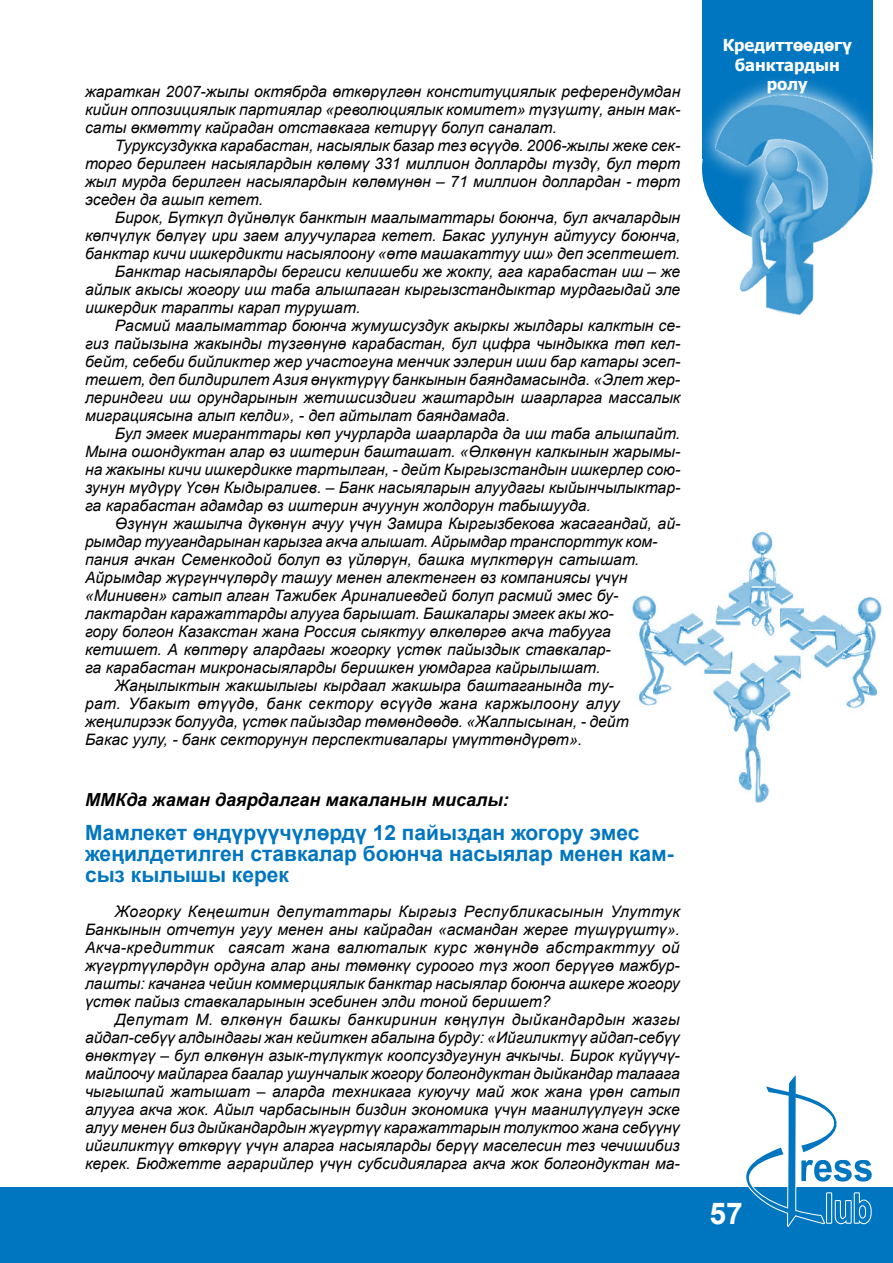
<style>
.page{position:relative;width:893px;height:1263px;background:#fff}
.page>*{position:absolute;margin:0;border:0;box-sizing:border-box;transform-origin:0 0}
.t1{font:700 30px "Arial";color:#fff}
.t2{font:700 21px/21px "Arial";color:#0076c0}
.t3{font:italic 700 18px "Arial";color:#000}
.t4{font:700 16.5px/19.8px "Tahoma";color:#fff;text-align:center}
.t5{font:italic 15.75px/18px "Arial";color:#000;text-align:justify}
.t6{font:italic 15.75px "Arial";letter-spacing:.025em;color:#000}
</style>
<div class="page">
<div style="left:0;top:1187px;width:893px;height:76px;background:#0076c0"></div>
<div style="left:702px;top:0;width:171px;height:159px;background:#0076c0"></div>
<svg style="left:702px;top:80px;width:171px;height:129px"></svg>
<img style="left:715px;top:94px;width:157px;height:221px">
<svg style="left:746px;top:1075px;width:126px;height:152px"></svg>
<img style="left:632px;top:532px;width:250px;height:271px">
<p class="t5" style="left:85px;top:82px;width:597px">жараткан 2007-жылы октябрда өткөрүлгөн конституциялык референдумдан кийин оппозициялык партиялар «революциялык комитет» түзүштү, анын мак&shy;саты өкмөттү кайрадан отставкага кетирүү болуп саналат.</p>
<p class="t5" style="left:85px;top:136px;width:597px;text-indent:30px">Туруксуздукка карабастан, насыялык базар тез өсүүдө. 2006-жылы жеке сек&shy;торго берилген насыялардын көлөмү 331 миллион долларды түздү, бул төрт жыл мурда берилген насыялардын көлөмүнөн – 71 миллион доллардан - төрт эседен да ашып кетет.</p>
<p class="t5" style="left:115px;top:208px;width:567px">Бирок, Бүткүл дүйнөлүк банктын маалыматтары боюнча, бул акчалардын</p>
<p class="t5" style="left:85px;top:226px;width:597px">көпчүлүк бөлүгү ири заем алуучуларга кетет. Бакас уулунун айтуусу боюнча,</p>
<p class="t5" style="left:85px;top:244px;width:597px">банктар кичи ишкердикти насыялоону «өтө машакаттуу иш» деп эсептешет.</p>
<p class="t5" style="left:115px;top:262px;width:567px">Банктар насыяларды бергиси келишеби же жокпу, ага карабастан иш – же</p>
<p class="t5" style="left:85px;top:280px;width:597px">айлык акысы жогору иш таба алышпаган кыргызстандыктар мурдагыдай эле</p>
<p class="t5" style="left:85px;top:298px;width:277px">ишкердик тарапты карап турушат.</p>
<p class="t5" style="left:115px;top:316px;width:567px">Расмий маалыматтар боюнча жумушсуздук акыркы жылдары калктын се-</p>
<p class="t5" style="left:85px;top:334px;width:597px">гиз пайызына жакынды түзгөнүнө карабастан, бул цифра чындыкка төп кел-</p>
<p class="t5" style="left:85px;top:352px;width:597px">бейт, себеби бийликтер жер участогуна менчик ээлерин иши бар катары эсеп-</p>
<p class="t5" style="left:85px;top:370px;width:597px">тешет, деп билдирилет Азия өнүктүрүү банкынын баяндамасында. «Элет жер-</p>
<p class="t5" style="left:85px;top:388px;width:597px">лериндеги иш орундарынын жетишсиздиги жаштардын шаарларга массалык</p>
<p class="t5" style="left:85px;top:406px;width:426px">миграциясына алып келди», - деп айтылат баяндамада.</p>
<p class="t5" style="left:115px;top:424px;width:567px">Бул эмгек мигранттары көп учурларда шаарларда да иш таба алышпайт.</p>
<p class="t5" style="left:85px;top:442px;width:597px">Мына ошондуктан алар өз иштерин башташат. «Өлкөнүн калкынын жарымы-</p>
<p class="t5" style="left:85px;top:460px;width:597px">на жакыны кичи ишкердикке тартылган, - дейт Кыргызстандын ишкерлер сою-</p>
<p class="t5" style="left:85px;top:478px;width:597px">зунун мүдүрү Үсөн Кыдыралиев. – Банк насыяларын алуудагы кыйынчылыктар-</p>
<p class="t5" style="left:85px;top:496px;width:507px">га карабастан адамдар өз иштерин ачуунун жолдорун табышууда.</p>
<p class="t5" style="left:115px;top:514px;width:567px">Өзүнүн жашылча дүкөнүн ачуу үчүн Замира Кыргызбекова жасагандай, ай-</p>
<p class="t5" style="left:85px;top:532px;width:574px">рымдар туугандарынан карызга акча алышат. Айрымдар транспорттук ком-</p>
<p class="t5" style="left:85px;top:550px;width:556px">пания ачкан Семенкодой болуп өз үйлөрүн, башка мүлктөрүн сатышат.</p>
<p class="t5" style="left:85px;top:568px;width:544px">Айрымдар жүргүнчүлөрдү ташуу менен алектенген өз компаниясы үчүн</p>
<p class="t5" style="left:85px;top:586px;width:535px">«Минивен» сатып алган Тажибек Ариналиевдей болуп расмий эмес бу-</p>
<p class="t5" style="left:85px;top:604px;width:530px">лактардан каражаттарды алууга барышат. Башкалары эмгек акы жо-</p>
<p class="t5" style="left:85px;top:622px;width:527px">гору болгон Казакстан жана Россия сыяктуу өлкөлөргө акча табууга</p>
<p class="t5" style="left:85px;top:640px;width:527px">кетишет. А көптөрү алардагы жогорку үстөк пайыздык ставкалар-</p>
<p class="t5" style="left:85px;top:658px;width:517px">га карабастан микронасыяларды беришкен уюмдарга кайрылышат.</p>
<p class="t5" style="left:115px;top:676px;width:500px">Жаңылыктын жакшылыгы кырдаал жакшыра баштаганында ту-</p>
<p class="t6" style="left:85px;top:693px;width:536px">рат. Убакыт өтүүдө, банк сектору өсүүдө жана каржылоону алуу</p>
<p class="t5" style="left:85px;top:712px;width:545px">жеңилирээк болууда, үстөк пайыздар төмөндөөдө. «Жалпысынан, - дейт</p>
<p class="t5" style="left:85px;top:730px;width:499px">Бакас уулу, - банк секторунун перспективалары үмүттөндүрөт».</p>
<p class="t3" style="left:85px;top:788px;width:425px">ММКда жаман даярдалган макаланын мисалы:</p>
<h2 class="t2" style="left:85px;top:823px;width:590px">Мамлекет өндүрүүчүлөрдү 12 пайыздан жогору эмес жеңилдетилген ставкалар боюнча насыялар менен кам&shy;сыз кылышы керек</h2>
<p class="t5" style="left:85px;top:903px;width:596px;text-indent:30px">Жогорку Кеңештин депутаттары Кыргыз Республикасынын Улуттук Банкынын отчетун угуу менен аны кайрадан «асмандан жерге түшүрүштү».<br>Акча-кредиттик саясат жана валюталык курс жөнүндө абстракттуу ой жүгүртүүлөрдүн ордуна алар аны төмөнкү суроого түз жооп берүүгө мажбур&shy;лашты: качанга чейин коммерциялык банктар насыялар боюнча ашкере жогору үстөк пайыз ставкаларынын эсебинен элди тоной беришет?</p>
<p class="t5" style="left:85px;top:1011px;width:596px;text-indent:30px">Депутат М. өлкөнүн башкы банкиринин көңүлүн дыйкандардын жазгы айдап-себүү алдындагы жан кейиткен абалына бурду: «Ийгиликтүү айдап-себүү өнөктүгү – бул өлкөнүн азык-түлүктүк коопсуздугунун ачкычы. Бирок күйүүчү&shy;майлоочу майларга баалар ушунчалык жогору болгондуктан дыйкандар талаага чыгышпай жатышат – аларда техникага куюучу май жок жана үрөн сатып алууга акча жок. Айыл чарбасынын биздин экономика үчүн маанилүүлүгүн эске алуу менен биз дыйкандардын жүгүртүү каражаттарын толуктоо жана себүүнү ийгиликтүү өткөрүү үчүн аларга насыяларды берүү маселесин тез чечишибиз керек. Бюджетте аграрийлер үчүн субсидияларга акча жок болгондуктан ма-</p>
<p class="t4" style="left:723px;top:34px;width:131px">Кредиттөөдөгү банктардын ролу</p>
<h1 class="t1" style="left:709px;top:1193px;width:35px">57</h1>
</div>
